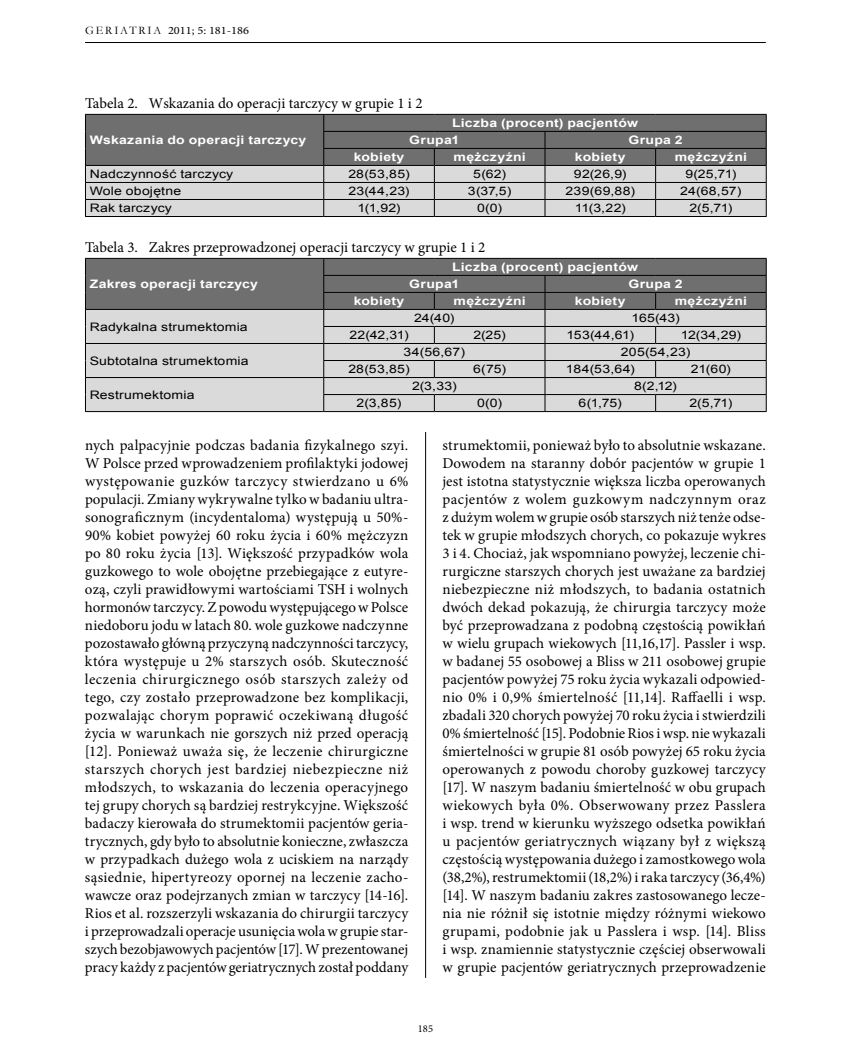
<style>
.page{position:relative;width:851px;height:1063px;background:#fff}
.page>*{position:absolute;margin:0;border:0;box-sizing:border-box;transform-origin:0 0}
.t1{font:15px/18px "Minion Pro";color:#000;text-align:justify}
.t2{font:11.7px "Arial";letter-spacing:.015em;color:#000;scale:1.2 1}
.t3{font:700 11.7px/17px "Arial";letter-spacing:.02em;color:#fff;scale:1.2 1}
.t4{font:11.25px "Minion Pro";color:#000;scale:1.1 1}
.t5{font:10.5px "Minion Pro";color:#000}
.s1{font-family:"Garamond";font-size:11.55px}
</style>
<div class="page">
<hr style="left:425px;top:85px;width:1px;height:893px;background:#000">
<hr style="left:85px;top:42px;width:680px;height:1px;background:#000">
<div style="left:85px;top:85px;width:680px;height:347px;background:#fff"></div>
<svg style="left:85px;top:114px;width:681px;height:102px;background:#9b9b9b"></svg>
<hr style="left:85px;top:216px;width:239px;height:1px;background:#000">
<hr style="left:324px;top:216px;width:110px;height:1px;background:#000">
<hr style="left:434px;top:216px;width:111px;height:1px;background:#000">
<hr style="left:545px;top:216px;width:110px;height:1px;background:#000">
<hr style="left:655px;top:216px;width:111px;height:1px;background:#000">
<svg style="left:85px;top:258px;width:681px;height:153px;background:#adacac"></svg>
<hr style="left:85px;top:411px;width:239px;height:1px;background:#000">
<hr style="left:324px;top:411px;width:110px;height:1px;background:#000">
<hr style="left:434px;top:411px;width:111px;height:1px;background:#000">
<hr style="left:545px;top:411px;width:110px;height:1px;background:#000">
<hr style="left:655px;top:411px;width:111px;height:1px;background:#000">
<p class="t4" style="left:85px;top:23px;width:150px"><span class="s1">G E RI AT RI A</span> 2011; 5: 181-186</p>
<p class="t1" style="left:85px;top:94px;width:339px">Tabela 2. Wskazania do operacji tarczycy w grupie 1 i 2</p>
<p class="t3" style="left:90px;top:132px;width:182px">Wskazania do operacji tarczycy</p>
<p class="t3" style="left:409px;top:115px;width:192px;text-indent:43px">Liczba (procent) pacjentów<br>Grupa1</p>
<p class="t3" style="left:628px;top:132px;width:47px">Grupa 2</p>
<p class="t3" style="left:353px;top:149px;width:44px">kobiety</p>
<p class="t3" style="left:453px;top:149px;width:62px">mężczyźni</p>
<p class="t3" style="left:575px;top:149px;width:44px">kobiety</p>
<p class="t3" style="left:674px;top:149px;width:62px">mężczyźni</p>
<p class="t2" style="left:90px;top:166px;width:121px">Nadczynność tarczycy</p>
<p class="t2" style="left:348px;top:166px;width:53px">28(53,85)</p>
<p class="t2" style="left:473px;top:166px;width:29px">5(62)</p>
<p class="t2" style="left:574px;top:166px;width:45px">92(26,9)</p>
<p class="t2" style="left:685px;top:166px;width:44px">9(25,71)</p>
<p class="t2" style="left:90px;top:183px;width:78px">Wole obojętne</p>
<p class="t2" style="left:348px;top:183px;width:52px">23(44,23)</p>
<p class="t2" style="left:468px;top:183px;width:38px">3(37,5)</p>
<p class="t2" style="left:565px;top:183px;width:59px">239(69,88)</p>
<p class="t2" style="left:680px;top:183px;width:53px">24(68,57)</p>
<p class="t2" style="left:90px;top:200px;width:70px">Rak tarczycy</p>
<p class="t2" style="left:357px;top:200px;width:37px">1(1,92)</p>
<p class="t2" style="left:477px;top:200px;width:22px">0(0)</p>
<p class="t2" style="left:574px;top:200px;width:44px">11(3,22)</p>
<p class="t2" style="left:689px;top:200px;width:37px">2(5,71)</p>
<p class="t1" style="left:85px;top:238px;width:402px">Tabela 3. Zakres przeprowadzonej operacji tarczycy w grupie 1 i 2</p>
<p class="t3" style="left:90px;top:276px;width:142px">Zakres operacji tarczycy</p>
<p class="t3" style="left:409px;top:259px;width:192px;text-indent:43px">Liczba (procent) pacjentów<br>Grupa1</p>
<p class="t3" style="left:628px;top:276px;width:47px">Grupa 2</p>
<p class="t2" style="left:90px;top:319px;width:133px">Radykalna strumektomia</p>
<p class="t2" style="left:90px;top:353px;width:134px">Subtotalna strumektomia</p>
<p class="t2" style="left:90px;top:387px;width:89px">Restrumektomia</p>
<p class="t3" style="left:353px;top:293px;width:44px">kobiety</p>
<p class="t3" style="left:453px;top:293px;width:62px">mężczyźni</p>
<p class="t3" style="left:575px;top:293px;width:44px">kobiety</p>
<p class="t3" style="left:674px;top:293px;width:62px">mężczyźni</p>
<p class="t2" style="left:414px;top:310px;width:35px">24(40)</p>
<p class="t2" style="left:631px;top:310px;width:42px">165(43)</p>
<p class="t2" style="left:349px;top:327px;width:51px">22(42,31)</p>
<p class="t2" style="left:473px;top:327px;width:29px">2(25)</p>
<p class="t2" style="left:566px;top:327px;width:58px">153(44,61)</p>
<p class="t2" style="left:680px;top:327px;width:52px">12(34,29)</p>
<p class="t2" style="left:403px;top:344px;width:53px">34(56,67)</p>
<p class="t2" style="left:620px;top:344px;width:59px">205(54,23)</p>
<p class="t2" style="left:348px;top:362px;width:53px">28(53,85)</p>
<p class="t2" style="left:473px;top:362px;width:29px">6(75)</p>
<p class="t2" style="left:566px;top:362px;width:59px">184(53,64)</p>
<p class="t2" style="left:690px;top:362px;width:35px">21(60)</p>
<p class="t2" style="left:412px;top:379px;width:39px">2(3,33)</p>
<p class="t2" style="left:634px;top:379px;width:37px">8(2,12)</p>
<p class="t2" style="left:356px;top:396px;width:39px">2(3,85)</p>
<p class="t2" style="left:477px;top:396px;width:22px">0(0)</p>
<p class="t2" style="left:578px;top:396px;width:38px">6(1,75)</p>
<p class="t2" style="left:689px;top:396px;width:37px">2(5,71)</p>
<p class="t1" style="left:85px;top:436px;width:325px">nych palpacyjnie podczas badania fizykalnego szyi.<br>W Polsce przed wprowadzeniem profilaktyki jodowej występowanie guzków tarczycy stwierdzano u 6% populacji. Zmiany wykrywalne tylko w badaniu ultra&shy;sonograficznym (incydentaloma) występują u 50%- 90% kobiet powyżej 60 roku życia i 60% mężczyzn po 80 roku życia [13]. Większość przypadków wola guzkowego to wole obojętne przebiegające z eutyre&shy;ozą, czyli prawidłowymi wartościami TSH i wolnych hormonów tarczycy. Z powodu występującego w Polsce niedoboru jodu w latach 80. wole guzkowe nadczynne pozostawało główną przyczyną nadczynności tarczycy, która występuje u 2% starszych osób. Skuteczność leczenia chirurgicznego osób starszych zależy od tego, czy zostało przeprowadzone bez komplikacji, pozwalając chorym poprawić oczekiwaną długość życia w warunkach nie gorszych niż przed operacją [12]. Ponieważ uważa się, że leczenie chirurgiczne starszych chorych jest bardziej niebezpieczne niż młodszych, to wskazania do leczenia operacyjnego tej grupy chorych są bardziej restrykcyjne. Większość badaczy kierowała do strumektomii pacjentów geria&shy;trycznych, gdy było to absolutnie konieczne, zwłaszcza w przypadkach dużego wola z uciskiem na narządy sąsiednie, hipertyreozy opornej na leczenie zacho&shy;wawcze oraz podejrzanych zmian w tarczycy [14-16].<br>Rios et al. rozszerzyli wskazania do chirurgii tarczycy i przeprowadzali operacje usunięcia wola w grupie star&shy;szych bezobjawowych pacjentów [17]. W prezentowanej pracy każdy z pacjentów geriatrycznych został poddany</p>
<p class="t1" style="left:442px;top:436px;width:325px">strumektomii, ponieważ było to absolutnie wskazane.<br>Dowodem na staranny dobór pacjentów w grupie 1 jest istotna statystycznie większa liczba operowanych pacjentów z wolem guzkowym nadczynnym oraz z dużym wolem wgrupie osób starszych niż tenże odse&shy;tek w grupie młodszych chorych, co pokazuje wykres 3 i 4. Chociaż, jak wspomniano powyżej, leczenie chi&shy;rurgiczne starszych chorych jest uważane za bardziej niebezpieczne niż młodszych, to badania ostatnich dwóch dekad pokazują, że chirurgia tarczycy może być przeprowadzana z podobną częstością powikłań w wielu grupach wiekowych [11,16,17]. Passler i wsp. w badanej 55 osobowej a Bliss w 211 osobowej grupie pacjentów powyżej 75 roku życia wykazali odpowied&shy;nio 0% i 0,9% śmiertelność [11,14]. Raffaelli i wsp. zbadali 320 chorych powyżej 70 roku życia i stwierdzili 0% śmiertelność [15]. Podobnie Rios i wsp. nie wykazali śmiertelności w grupie 81 osób powyżej 65 roku życia operowanych z powodu choroby guzkowej tarczycy [17]. W naszym badaniu śmiertelność w obu grupach wiekowych była 0%. Obserwowany przez Passlera i wsp. trend w kierunku wyższego odsetka powikłań u pacjentów geriatrycznych wiązany był z większą częstością występowania dużego i zamostkowego wola (38,2%), restrumektomii (18,2%) i raka tarczycy (36,4%) [14]. W naszym badaniu zakres zastosowanego lecze&shy;nia nie różnił się istotnie między różnymi wiekowo grupami, podobnie jak u Passlera i wsp. [14]. Bliss i wsp. znamiennie statystycznie częściej obserwowali w grupie pacjentów geriatrycznych przeprowadzenie</p>
<p class="t5" style="left:418px;top:1022px;width:17px">185</p>
</div>
